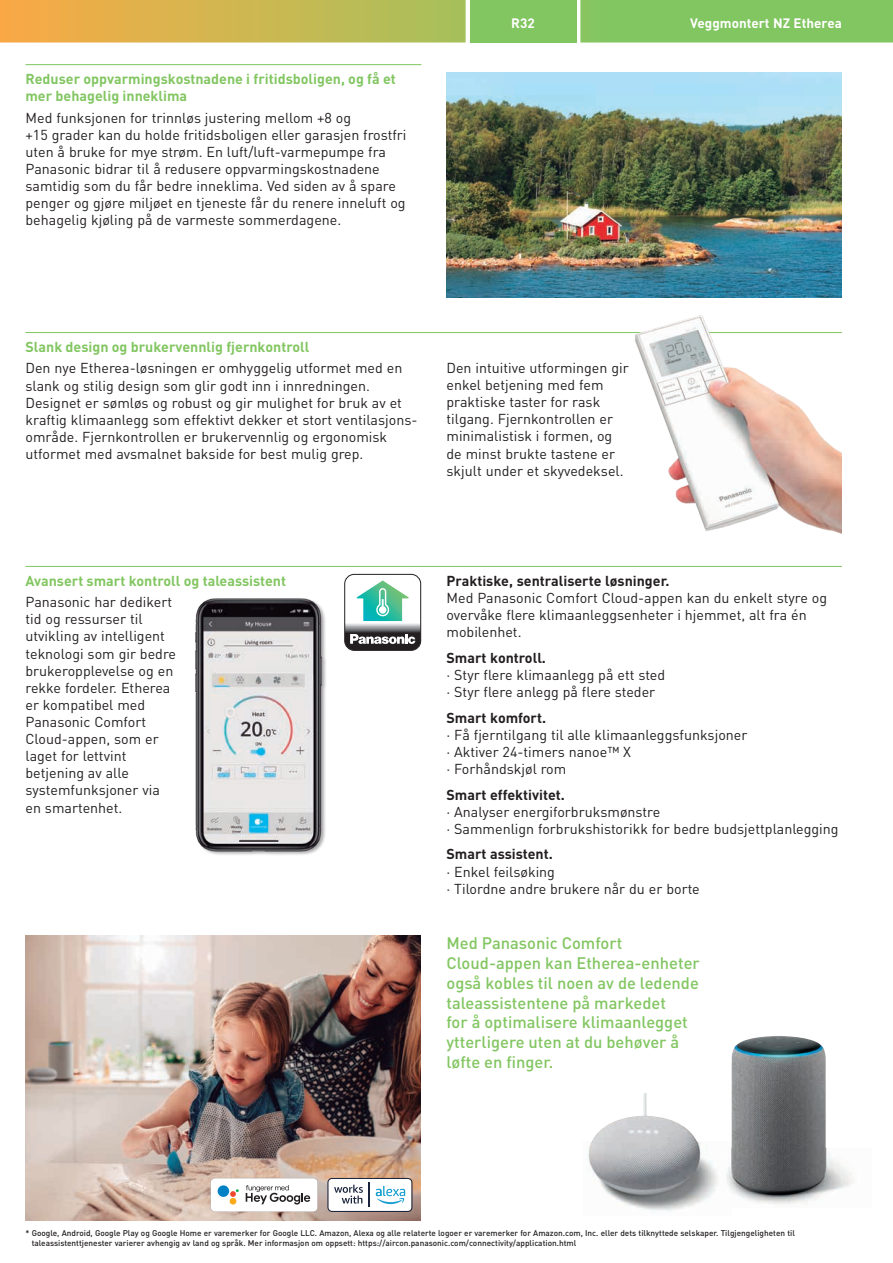
<style>
.page{position:relative;width:893px;height:1263px;background:#fff}
.page>*{position:absolute;margin:0;border:0;box-sizing:border-box;transform-origin:0 0}
.t1{font:500 16.5px/19.8px "DIN";color:#82c661}
.t2{font:14.25px/17.1px "DIN";color:#231f20}
.t3{font:700 14.25px/17.1px "DIN";color:#82c661}
.t4{font:700 14.25px "DIN";color:#231f20}
.t5{font:700 13.5px "DIN";color:#fff}
.t6{font:500 8.25px/9.9px "DIN";color:#231f20}
</style>
<div class="page">
<svg style="left:0;top:0;width:893px;height:43px;background:#b2bd5a"></svg>
<div style="left:470px;top:0;width:106px;height:43px;background:#82c661"></div>
<img style="left:26px;top:935px;width:395px;height:285px">
<hr style="left:26px;top:566px;width:816px;height:1px;background:#82c661">
<hr style="left:26px;top:64px;width:395px;height:1px;background:#82c661">
<hr style="left:26px;top:332px;width:816px;height:1px;background:#82c661">
<img style="left:446px;top:72px;width:396px;height:226px">
<img style="left:635px;top:315px;width:207px;height:219px">
<img style="left:588px;top:1093px;width:130px;height:119px">
<svg style="left:346px;top:574px;width:75px;height:75px"></svg>
<div style="left:344px;top:574px;width:77px;height:77px;border:1px solid #231f20;border-radius:10px"></div>
<img style="left:726px;top:1036px;width:127px;height:168px">
<svg style="left:327px;top:1178px;width:85px;height:34px"></svg>
<img style="left:195px;top:598px;width:131px;height:257px">
<svg style="left:210px;top:1178px;width:108px;height:34px"></svg>
<div style="left:218px;top:1185px;width:11px;height:12px;background:#0081c5;border-radius:50%"></div>
<p class="t3" style="left:26px;top:70px;width:372px">Reduser oppvarmingskostnadene i fritidsboligen, og få et mer behagelig inneklima</p>
<p class="t2" style="left:26px;top:109px;width:382px">Med funksjonen for trinnløs justering mellom +8 og<br>+15 grader kan du holde fritidsboligen eller garasjen frostfri uten å bruke for mye strøm. En luft/luft-varmepumpe fra Panasonic bidrar til å redusere oppvarmingskostnadene samtidig som du får bedre inneklima. Ved siden av å spare penger og gjøre miljøet en tjeneste får du renere inneluft og behagelig kjøling på de varmeste sommerdagene.</p>
<p class="t5" style="left:511px;top:15px;width:25px">R32</p>
<p class="t5" style="left:690px;top:15px;width:153px">Veggmontert NZ Etherea</p>
<p class="t3" style="left:26px;top:338px;width:285px">Slank design og brukervennlig fjernkontroll</p>
<p class="t2" style="left:26px;top:359px;width:391px">Den nye Etherea-løsningen er omhyggelig utformet med en slank og stilig design som glir godt inn i innredningen.<br>Designet er sømløs og robust og gir mulighet for bruk av et kraftig klimaanlegg som effektivt dekker et stort ventilasjons&shy;område. Fjernkontrollen er brukervennlig og ergonomisk utformet med avsmalnet bakside for best mulig grep.</p>
<p class="t2" style="left:446px;top:359px;width:184px">Den intuitive utformingen gir enkel betjening med fem praktiske taster for rask tilgang. Fjernkontrollen er minimalistisk i formen, og de minst brukte tastene er skjult under et skyvedeksel.</p>
<p class="t3" style="left:26px;top:572px;width:262px">Avansert smart kontroll og taleassistent</p>
<p class="t2" style="left:26px;top:593px;width:152px">Panasonic har dedikert tid og ressurser til utvikling av intelligent teknologi som gir bedre brukeropplevelse og en rekke fordeler. Etherea er kompatibel med<br>Panasonic Comfort<br>Cloud‑appen, som er laget for lettvint betjening av alle systemfunksjoner via en smartenhet.</p>
<p class="t4" style="left:446px;top:571px;width:225px">Praktiske, sentraliserte løsninger.</p>
<p class="t2" style="left:446px;top:589px;width:382px">Med Panasonic Comfort Cloud‑appen kan du enkelt styre og overvåke flere klimaanleggsenheter i hjemmet, alt fra én mobilenhet.</p>
<p class="t4" style="left:446px;top:648px;width:101px">Smart kontroll.</p>
<p class="t2" style="left:446px;top:666px;width:220px">· Styr flere klimaanlegg på ett sted · Styr flere anlegg på flere steder</p>
<p class="t4" style="left:446px;top:708px;width:101px">Smart komfort.</p>
<p class="t2" style="left:446px;top:726px;width:302px">· Få fjerntilgang til alle klimaanleggsfunksjoner · Aktiver 24-timers nanoe™ X<br>· Forhåndskjøl rom</p>
<p class="t4" style="left:446px;top:785px;width:120px">Smart effektivitet.</p>
<p class="t2" style="left:446px;top:803px;width:394px">· Analyser energiforbruksmønstre<br>· Sammenlign forbrukshistorikk for bedre budsjettplanlegging</p>
<p class="t4" style="left:446px;top:845px;width:108px">Smart assistent.</p>
<p class="t2" style="left:446px;top:862px;width:255px">· Enkel feilsøking<br>· Tilordne andre brukere når du er borte</p>
<p class="t1" style="left:446px;top:933px;width:255px">Med Panasonic Comfort<br>Cloud‑appen kan Etherea-enheter også kobles til noen av de ledende taleassistentene på markedet<br>for å optimalisere klimaanlegget ytterligere uten at du behøver å løfte en finger.</p>
<p class="t6" style="left:32px;top:1227px;width:765px;text-indent:-6px">* Google, Android, Google Play og Google Home er varemerker for Google LLC. Amazon, Alexa og alle relaterte logoer er varemerker for Amazon.com, Inc. eller dets tilknyttede selskaper. Tilgjengeligheten til taleassistenttjenester varierer avhengig av land og språk. Mer informasjon om oppsett: https://aircon.panasonic.com/connectivity/application.html</p>
</div>
